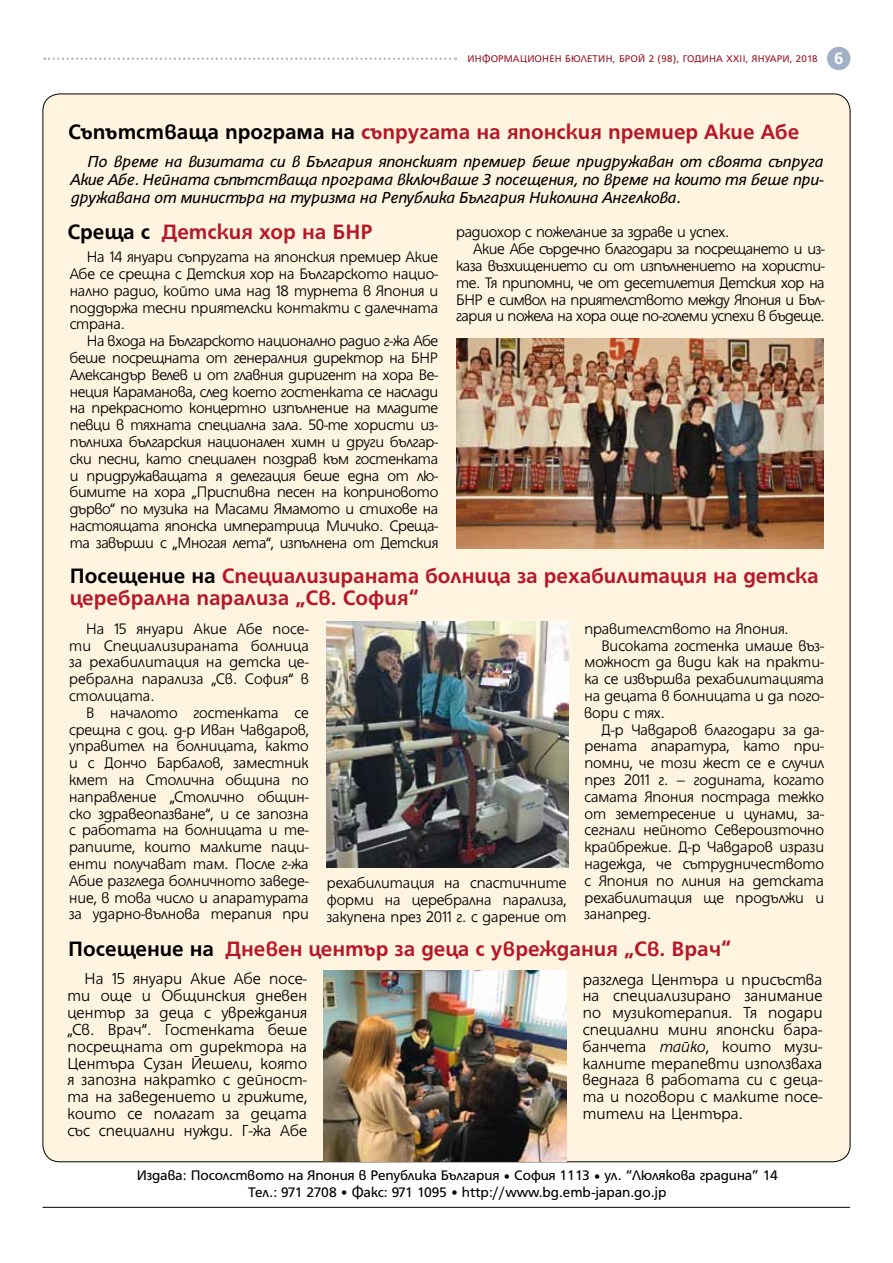
<style>
.page{position:relative;width:893px;height:1263px;background:#fff}
.page>*{position:absolute;margin:0;border:0;box-sizing:border-box;transform-origin:0 0}
.t1{font:700 22.5px/22.5px "HS Grotesk Bg";color:#b71828}
.t2{font:300 17.25px/16.8px "HS Grotesk Bg";letter-spacing:.01em;color:#000;text-align:justify}
.t3{font:italic 17.25px/18px "HS Grotesk Bg";letter-spacing:-.01em;color:#000;text-align:justify}
.t4{font:300 16.5px/16.8px "HS Grotesk Bg";letter-spacing:-.005em;color:#000;text-align:justify}
.t5{font:300 16.5px "HS Grotesk Bg";letter-spacing:-.025em;color:#000}
.t6{font:15px/16.5px "HS Grotesk Bg";color:#000;text-align:center}
.t7{font:10.5px "HS Grotesk Bg";letter-spacing:.03em;color:#991524}
.s1{font-weight:700;font-size:18px;color:#fff}
.s2{color:#000}
.s3{font-style:italic}
</style>
<div class="page">
<div style="left:827px;top:47px;width:23px;height:23px;background:#a2b1c9;border-radius:50%"></div>
<svg style="left:44px;top:58px;width:412px;height:2px"></svg>
<hr style="left:43px;top:1207px;width:807px;height:1px;background:#000">
<div style="left:43px;top:94px;width:807px;height:1068px;background:#fff4e0;border-radius:17px"></div>
<img style="left:326px;top:622px;width:243px;height:245px">
<img style="left:457px;top:338px;width:366px;height:210px">
<img style="left:324px;top:971px;width:242px;height:190px">
<p class="t7" style="left:467px;top:53px;width:159px">ИНФОРМАЦИОНЕН БЮЛЕТИН, бро</p>
<p class="t7" style="left:638px;top:53px;width:72px">й 2 (98), година</p>
<p class="t7" style="left:726px;top:53px;width:118px">ХXII, ЯНУАРИ, 2018 <span class="s1">6</span></p>
<p class="t1" style="left:68px;top:120px;width:733px"><span class="s2">Съпътстваща програма на</span> съпругата на японския премиер Акие Абе</p>
<p class="t3" style="left:71px;top:152px;width:754px;text-indent:17px">По време на визитата си в България японският премиер беше придружаван от своята съпруга Акие Абе. Нейната съпътстваща програма включваше 3 посещения, по време на които тя беше при&shy;дружавана от министъра на туризма на Република България Николина Ангелкова.</p>
<p class="t1" style="left:67px;top:220px;width:306px"><span class="s2">Среща с</span> Детския хор на БНР</p>
<p class="t4" style="left:456px;top:223px;width:275px">радиохор с пожелание за здраве и успех.</p>
<p class="t5" style="left:473px;top:240px;width:353px">Акие Абе сърдечно благодари за посрещането и из-</p>
<p class="t5" style="left:456px;top:256px;width:370px">каза възхищението си от изпълнението на хористи-</p>
<p class="t5" style="left:456px;top:273px;width:370px">те. Тя припомни, че от десетилетия Детския хор на</p>
<p class="t5" style="left:456px;top:290px;width:370px">БНР е символ на приятелството между Япония и Бъл-</p>
<p class="t5" style="left:456px;top:307px;width:370px">гария и пожела на хора още по-големи успехи в бъдеще.</p>
<p class="t4" style="left:87px;top:248px;width:353px">На 14 януари съпругата на японския премиер Акие</p>
<p class="t4" style="left:70px;top:265px;width:370px">Абе се срещна с Детския хор на Българското нацио-</p>
<p class="t4" style="left:70px;top:282px;width:370px">нално радио, който има над 18 турнета в Япония и</p>
<p class="t4" style="left:70px;top:299px;width:370px">поддържа тесни приятелски контакти с далечната</p>
<p class="t4" style="left:70px;top:315px;width:57px">страна.</p>
<p class="t4" style="left:87px;top:332px;width:353px">На входа на Българското национално радио г-жа Абе</p>
<p class="t4" style="left:70px;top:349px;width:370px">беше посрещната от генералния директор на БНР</p>
<p class="t4" style="left:70px;top:366px;width:370px">Александър Велев и от главния диригент на хора Ве-</p>
<p class="t4" style="left:70px;top:383px;width:370px">неция Караманова, след което гостенката се наслади</p>
<p class="t4" style="left:70px;top:399px;width:370px">на прекрасното концертно изпълнение на младите</p>
<p class="t4" style="left:70px;top:416px;width:370px">певци в тяхната специална зала. 50-те хористи из-</p>
<p class="t4" style="left:70px;top:433px;width:370px">пълниха българския национален химн и други българ-</p>
<p class="t4" style="left:70px;top:450px;width:370px">ски песни, като специален поздрав към гостенката</p>
<p class="t4" style="left:70px;top:467px;width:370px">и придружаващата я делегация беше една от лю-</p>
<p class="t4" style="left:70px;top:483px;width:370px">бимите на хора „Приспивна песен на коприновото</p>
<p class="t4" style="left:70px;top:500px;width:370px">дърво“ по музика на Масами Ямамото и стихове на</p>
<p class="t4" style="left:70px;top:517px;width:370px">настоящата японска императрица Мичико. Среща-</p>
<p class="t4" style="left:70px;top:534px;width:370px">та завърши с „Многая лета“, изпълнена от Детския</p>
<p class="t1" style="left:70px;top:564px;width:751px"><span class="s2">Посещение на</span> Специализираната болница за рехабилитация на детска церебрална парализа „Св. София“</p>
<p class="t4" style="left:86px;top:620px;width:224px">На 15 януари Акие Абе посе-</p>
<p class="t4" style="left:69px;top:637px;width:241px">ти Специализираната болница</p>
<p class="t4" style="left:69px;top:653px;width:241px">за рехабилитация на детска це-</p>
<p class="t4" style="left:69px;top:670px;width:241px">ребрална парализа „Св. София“ в</p>
<p class="t4" style="left:69px;top:687px;width:87px">столицата.</p>
<p class="t4" style="left:86px;top:704px;width:224px">В началото гостенката се</p>
<p class="t4" style="left:69px;top:721px;width:241px">срещна с доц. д-р Иван Чавдаров,</p>
<p class="t4" style="left:69px;top:737px;width:241px">управител на болницата, както</p>
<p class="t4" style="left:69px;top:754px;width:241px">и с Дончо Барбалов, заместник</p>
<p class="t4" style="left:69px;top:771px;width:241px">кмет на Столична община по</p>
<p class="t4" style="left:69px;top:788px;width:241px">направление „Столично общин-</p>
<p class="t4" style="left:69px;top:805px;width:241px">ско здравеопазване“, и се запозна</p>
<p class="t4" style="left:69px;top:821px;width:241px">с работата на болницата и те-</p>
<p class="t4" style="left:69px;top:838px;width:241px">рапиите, които малките паци-</p>
<p class="t4" style="left:69px;top:855px;width:241px">енти получават там. После г-жа</p>
<p class="t4" style="left:69px;top:872px;width:241px">Абие разгледа болничното заведе-</p>
<p class="t4" style="left:69px;top:889px;width:241px">ние, в това число и апаратурата</p>
<p class="t4" style="left:69px;top:905px;width:241px">за ударно-вълнова терапия при</p>
<p class="t4" style="left:327px;top:874px;width:241px">рехабилитация на спастичните форми на церебрална парализа, закупена през 2011 г. с дарение от</p>
<p class="t4" style="left:584px;top:620px;width:206px">правителството на Япония.</p>
<p class="t4" style="left:601px;top:637px;width:224px">Високата гостенка имаше въз-</p>
<p class="t4" style="left:584px;top:653px;width:241px">можност да види как на практи-</p>
<p class="t4" style="left:584px;top:670px;width:241px">ка се извършва рехабилитацията</p>
<p class="t4" style="left:584px;top:687px;width:241px">на децата в болницата и да пого-</p>
<p class="t4" style="left:584px;top:704px;width:82px">вори с тях.</p>
<p class="t4" style="left:601px;top:721px;width:224px">Д-р Чавдаров благодари за да-</p>
<p class="t4" style="left:584px;top:737px;width:241px">рената апаратура, като при-</p>
<p class="t4" style="left:584px;top:754px;width:241px">помни, че този жест се е случил</p>
<p class="t4" style="left:584px;top:771px;width:241px">през 2011 г. – годината, когато</p>
<p class="t4" style="left:584px;top:788px;width:241px">самата Япония пострада тежко</p>
<p class="t4" style="left:584px;top:805px;width:241px">от земетресение и цунами, за-</p>
<p class="t4" style="left:584px;top:821px;width:241px">сегнали нейното Североизточно</p>
<p class="t4" style="left:584px;top:838px;width:241px">крайбрежие. Д-р Чавдаров изрази</p>
<p class="t4" style="left:584px;top:855px;width:241px">надежда, че сътрудничеството</p>
<p class="t4" style="left:584px;top:872px;width:241px">с Япония по линия на детската</p>
<p class="t4" style="left:584px;top:889px;width:241px">рехабилитация ще продължи и</p>
<p class="t4" style="left:584px;top:905px;width:68px">занапред.</p>
<p class="t1" style="left:68px;top:937px;width:665px"><span class="s2">Посещение на</span> Дневен център за деца с увреждания „Св. Врач“</p>
<p class="t2" style="left:67px;top:970px;width:241px;text-indent:17px">На 15 януари Акие Абе посе&shy;ти още и Общинския дневен център за деца с увреждания „Св. Врач“. Гостенката беше посрещната от директора на Центъра Сузан Йешели, която я запозна накратко с дейност&shy;та на заведението и грижите, които се полагат за децата със специални нужди. Г-жа Абе</p>
<p class="t2" style="left:583px;top:970px;width:241px">разгледа Центъра и присъства на специализирано занимание по музикотерапия. Тя подари специални мини японски бара&shy;банчета <span class="s3">тайко</span>, които музи&shy;калните терапевти използваха веднага в работата си с деца&shy;та и поговори с малките посе&shy;тители на Центъра.</p>
<p class="t6" style="left:137px;top:1167px;width:643px">Издава: Посолството на Япония в Република България • София 1113 • ул. “Люлякова градина” 14<br>Тел.: 971 2708 • Факс: 971 1095 • http://www.bg.emb-japan.go.jp</p>
</div>
